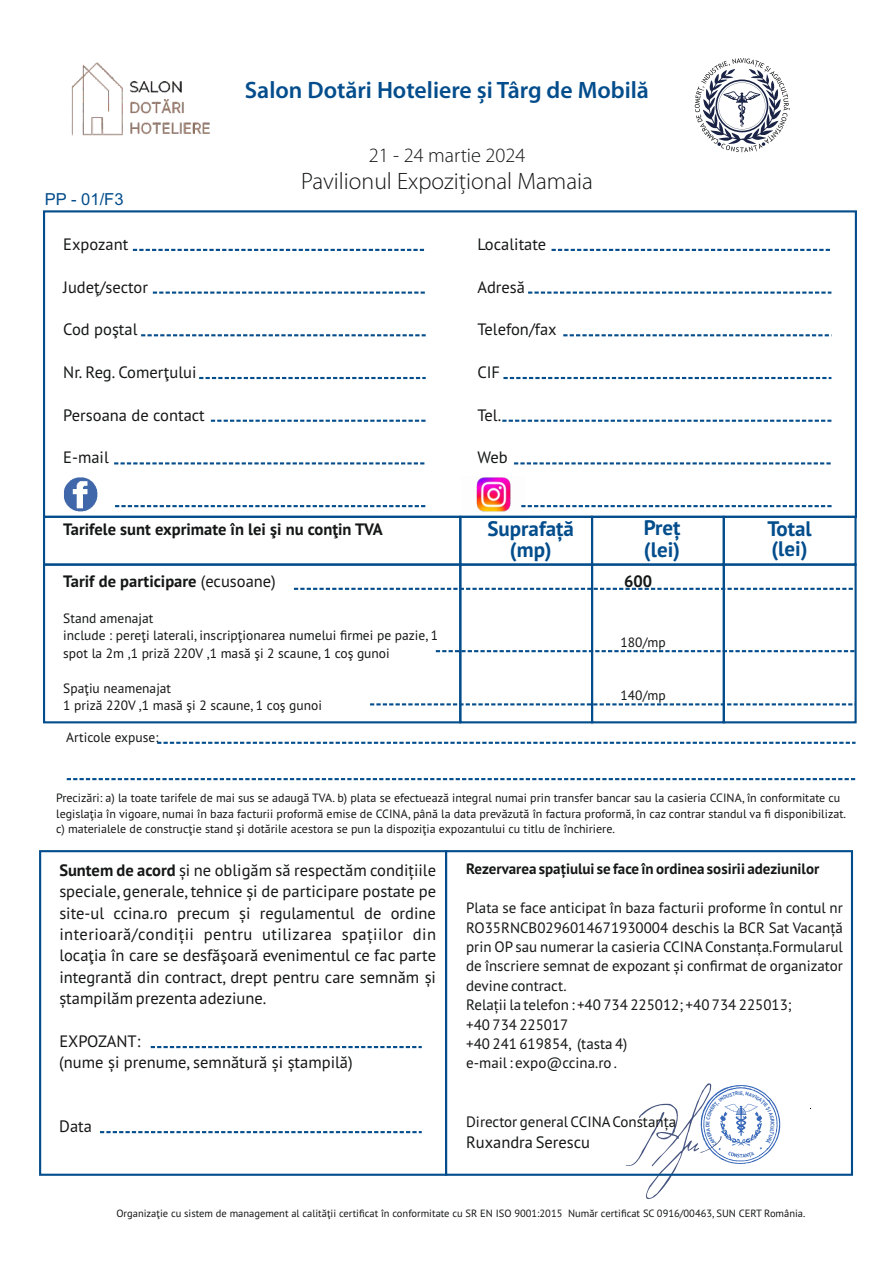
<style>
.page{position:relative;width:893px;height:1263px;background:#fff}
.page>*{position:absolute;margin:0;border:0;box-sizing:border-box;transform-origin:0 0}
.t1{font:600 23.85px "Myriad Pro";color:#034d8c}
.t2{font:300 23.85px "Myriad Pro";color:#151616}
.t3{font:700 21px/21px "PT Sans";color:#034d8c}
.t4{font:300 20.4px "Myriad Pro";color:#151616}
.t5{font:16.5px/21.3px "PT Sans";color:#151616;text-align:justify}
.t6{font:700 16.5px "PT Sans";color:#151616}
.t7{font:16.5px "Arial";color:#034d8c}
.t8{font:15px/19.4px "PT Sans";color:#151616}
.t9{font:700 15px "PT Sans";color:#151616}
.t10{font:13.5px/17.4px "PT Sans";color:#151616}
.t11{font:12px/15.6px "PT Sans";color:#151616}
.t12{font:10.5px "PT Sans";color:#151616}
.s1{font-weight:400}
.s2{font-weight:700}
</style>
<div class="page">
<div style="left:591px;top:563px;width:134px;height:160px;border:2px solid #034d8c"></div>
<svg style="left:695px;top:58px;width:95px;height:94px"></svg>
<div style="left:43px;top:210px;width:814px;height:308px;border:2px solid #034d8c"></div>
<div style="left:43px;top:516px;width:418px;height:50px;border:2px solid #034d8c"></div>
<div style="left:43px;top:563px;width:418px;height:160px;border:2px solid #034d8c"></div>
<svg style="left:133px;top:249px;width:292px;height:2px"></svg>
<svg style="left:141px;top:334px;width:285px;height:2px"></svg>
<svg style="left:153px;top:292px;width:272px;height:2px"></svg>
<svg style="left:199px;top:377px;width:227px;height:2px"></svg>
<svg style="left:211px;top:420px;width:215px;height:2px"></svg>
<svg style="left:114px;top:462px;width:311px;height:2px"></svg>
<svg style="left:552px;top:249px;width:278px;height:2px"></svg>
<svg style="left:563px;top:334px;width:266px;height:2px"></svg>
<svg style="left:528px;top:292px;width:303px;height:2px"></svg>
<svg style="left:503px;top:377px;width:328px;height:2px"></svg>
<svg style="left:502px;top:420px;width:329px;height:2px"></svg>
<svg style="left:514px;top:462px;width:317px;height:2px"></svg>
<div style="left:591px;top:516px;width:134px;height:50px;border:2px solid #034d8c"></div>
<div style="left:723px;top:516px;width:134px;height:50px;border:2px solid #034d8c"></div>
<div style="left:459px;top:516px;width:134px;height:50px;border:2px solid #034d8c"></div>
<svg style="left:294px;top:588px;width:559px;height:2px"></svg>
<svg style="left:436px;top:650px;width:418px;height:2px"></svg>
<svg style="left:370px;top:703px;width:483px;height:2px"></svg>
<svg style="left:157px;top:742px;width:698px;height:2px"></svg>
<div style="left:459px;top:563px;width:134px;height:160px;border:2px solid #034d8c"></div>
<div style="left:723px;top:563px;width:134px;height:160px;border:2px solid #034d8c"></div>
<svg style="left:67px;top:778px;width:788px;height:2px"></svg>
<div style="left:39px;top:850px;width:408px;height:326px;border:2px solid #034d8c"></div>
<div style="left:445px;top:850px;width:408px;height:326px;border:2px solid #034d8c"></div>
<svg style="left:151px;top:1046px;width:271px;height:2px"></svg>
<svg style="left:100px;top:1131px;width:322px;height:2px"></svg>
<svg style="left:525px;top:505px;width:307px;height:2px"></svg>
<img style="left:64px;top:477px;width:34px;height:35px">
<img style="left:476px;top:477px;width:49px;height:35px">
<svg style="left:115px;top:505px;width:311px;height:2px"></svg>
<img style="left:71px;top:62px;width:139px;height:74px">
<svg style="left:623px;top:1083px;width:157px;height:116px"></svg>
<p class="t7" style="left:45px;top:193px;width:80px">PP - 01/F3</p>
<p class="t5" style="left:63px;top:235px;width:67px">Expozant</p>
<p class="t5" style="left:63px;top:277px;width:86px">Judeţ/sector</p>
<p class="t5" style="left:63px;top:320px;width:76px">Cod poştal</p>
<p class="t5" style="left:63px;top:363px;width:135px">Nr. Reg. Comerţului</p>
<p class="t5" style="left:63px;top:406px;width:143px">Persoana de contact</p>
<p class="t5" style="left:63px;top:448px;width:47px">E-mail</p>
<h1 class="t1" style="left:245px;top:80px;width:406px">Salon Dotări Hoteliere și Târg de Mobilă</h1>
<p class="t4" style="left:369px;top:147px;width:158px">21 - 24 martie 2024</p>
<h1 class="t2" style="left:301px;top:171px;width:293px">Pavilionul Expoziţional Mamaia</h1>
<p class="t5" style="left:477px;top:235px;width:70px">Localitate</p>
<p class="t5" style="left:477px;top:277px;width:49px">Adresă</p>
<p class="t5" style="left:477px;top:320px;width:81px">Telefon/fax</p>
<p class="t5" style="left:477px;top:363px;width:24px">CIF</p>
<p class="t5" style="left:477px;top:406px;width:25px">Tel.</p>
<p class="t5" style="left:477px;top:448px;width:32px">Web</p>
<p class="t6" style="left:63px;top:518px;width:321px">Tarifele sunt exprimate în lei şi nu conţin TVA</p>
<p class="t3" style="left:487px;top:517px;width:88px;text-align:center">Suprafață (mp)</p>
<p class="t3" style="left:644px;top:517px;width:38px;line-height:21.8px">Preț (lei)</p>
<p class="t3" style="left:767px;top:518px;width:46px;line-height:19.8px">Total (lei)</p>
<p class="t6" style="left:63px;top:570px;width:214px">Tarif de participare <span class="s1">(ecusoane)</span></p>
<p class="t6" style="left:624px;top:570px;width:30px">600</p>
<p class="t10" style="left:63px;top:611px;width:376px">Stand amenajat<br>include : pereţi laterali, inscripţionarea numelui firmei pe pazie, 1 spot la 2m ,1 priză 220V ,1 masă şi 2 scaune, 1 coş gunoi</p>
<p class="t10" style="left:63px;top:680px;width:260px">Spaţiu neamenajat<br>1 priză 220V ,1 masă şi 2 scaune, 1 coş gunoi</p>
<p class="t10" style="left:621px;top:635px;width:47px">180/mp</p>
<p class="t10" style="left:621px;top:687px;width:47px">140/mp</p>
<p class="t10" style="left:66px;top:729px;width:94px">Articole expuse:</p>
<p class="t11" style="left:56px;top:791px;width:791px">Precizări: a) la toate tarifele de mai sus se adaugă TVA. b) plata se efectuează integral numai prin transfer bancar sau la casieria CCINA, în conformitate cu legislaţia în vigoare, numai în baza facturii proformă emise de CCINA, până la data prevăzută în factura proformă, în caz contrar standul va fi disponibilizat. c) materialele de construcţie stand şi dotările acestora se pun la dispoziţia expozantului cu titlu de închiriere.</p>
<p class="t5" style="left:59px;top:861px;width:378px"><span class="s2">Suntem de acord</span> și ne obligăm să respectăm condițiile speciale, generale,tehnice și de participare postate pe site-ul ccina.ro precum și regulamentul de ordine interioară/condiții pentru utilizarea spațiilor din locaţia în care se desfăşoară evenimentul ce fac parte integrantă din contract, drept pentru care semnăm și ștampilăm prezenta adeziune.</p>
<p class="t5" style="left:59px;top:1031px;width:295px">EXPOZANT:<br>(nume și prenume, semnătură și ștampilă)</p>
<p class="t5" style="left:59px;top:1117px;width:34px">Data</p>
<p class="t9" style="left:466px;top:859px;width:355px">Rezervarea spațiului se face în ordinea sosirii adeziunilor</p>
<p class="t8" style="left:466px;top:899px;width:378px">Plata se face anticipat în baza facturii proforme în contul nr RO35RNCB0296014671930004 deschis la BCR Sat Vacanță prin OP sau numerar la casieria CCINA Constanța.Formularul de înscriere semnat de expozant și confirmat de organizator devine contract.<br>Relații la telefon : +40 734 225012; +40 734 225013;<br>+40 734 225017<br>+40 241 619854, (tasta 4)<br>e-mail : expo@ccina.ro .</p>
<p class="t8" style="left:466px;top:1113px;width:212px">Director general CCINAConstanța</p>
<p class="t5" style="left:466px;top:1132px;width:125px">Ruxandra Serescu</p>
<p class="t12" style="left:116px;top:1208px;width:690px">Organizaţie cu sistem de management al calităţii certificat în conformitate cu SR EN ISO 9001:2015 Număr certificat SC 0916/00463, SUN CERT România.</p>
</div>
